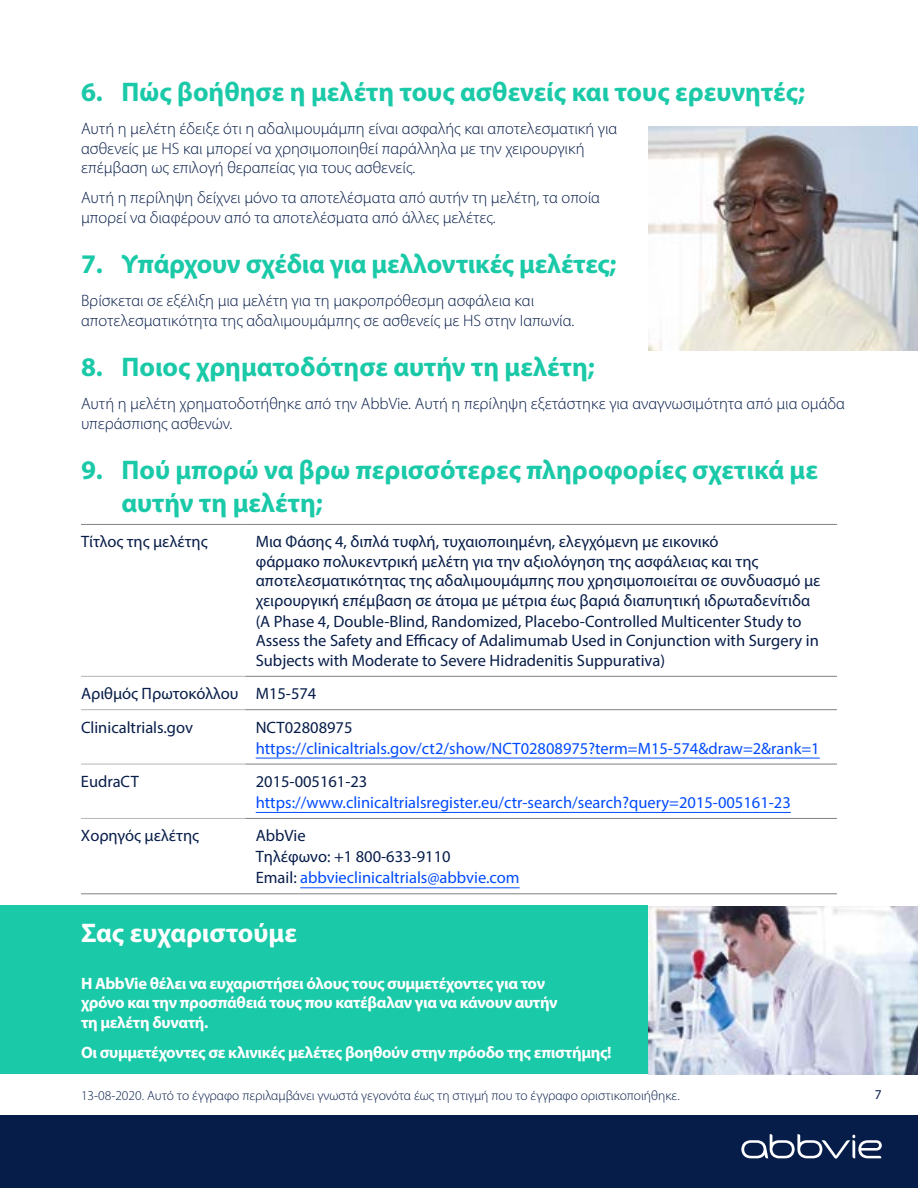
<style>
.page{position:relative;width:918px;height:1188px;background:#fff}
.page>*{position:absolute;margin:0;border:0;box-sizing:border-box;transform-origin:0 0}
.t1{font:700 27px/32.4px "Myriad Pro";color:#1ac9a8}
.t2{font:700 27px "Myriad Pro";color:#fff}
.t3{font:16.5px/19.5px "Myriad Pro";color:#071d49}
.t4{font:300 16.5px/19.5px "Myriad Pro";color:#071d49}
.t5{font:700 16.5px/19.5px "Myriad Pro";letter-spacing:-.02em;color:#fff}
.t6{font:16.5px "Myriad Pro";color:#004bff}
.t7{font:300 13.5px "Myriad Pro";color:#071d49}
.t8{font:13.5px "Myriad Pro";color:#071d49}
.s1{color:#004bff}
</style>
<div class="page">
<img style="left:648px;top:126px;width:270px;height:225px">
<img style="left:648px;top:906px;width:270px;height:168px">
<div style="left:0;top:1115px;width:918px;height:73px;background:#071d49"></div>
<div style="left:0;top:906px;width:648px;height:168px;background:#1ac9a8"></div>
<hr style="left:81px;top:524px;width:164px;height:1px;background:#808285">
<hr style="left:245px;top:524px;width:592px;height:1px;background:#808285">
<hr style="left:81px;top:676px;width:164px;height:1px;background:#b3b4b6">
<hr style="left:245px;top:676px;width:592px;height:1px;background:#808285">
<hr style="left:81px;top:709px;width:164px;height:1px;background:#b3b4b6">
<hr style="left:245px;top:709px;width:592px;height:1px;background:#808285">
<hr style="left:81px;top:764px;width:164px;height:1px;background:#b3b4b6">
<hr style="left:245px;top:764px;width:592px;height:1px;background:#808285">
<hr style="left:81px;top:818px;width:164px;height:1px;background:#b3b4b6">
<hr style="left:81px;top:894px;width:164px;height:1px;background:#808285">
<hr style="left:245px;top:818px;width:592px;height:1px;background:#808285">
<hr style="left:245px;top:894px;width:592px;height:1px;background:#808285">
<hr style="left:256px;top:758px;width:564px;height:1px;background:#004bff">
<hr style="left:256px;top:812px;width:535px;height:1px;background:#004bff">
<hr style="left:300px;top:887px;width:220px;height:1px;background:#004bff">
<svg style="left:741px;top:1134px;width:141px;height:25px"></svg>
<h1 class="t1" style="left:81px;top:75px;width:726px">6. Πώς βοήθησε η μελέτη τους ασθενείς και τους ερευνητές;</h1>
<p class="t4" style="left:81px;top:119px;width:538px">Αυτή η μελέτη έδειξε ότι η αδαλιμουμάμπη είναι ασφαλής και αποτελεσματική για ασθενείς με HS και μπορεί να χρησιμοποιηθεί παράλληλα με την χειρουργική επέμβαση ως επιλογή θεραπείας για τους ασθενείς.</p>
<p class="t4" style="left:81px;top:188px;width:520px">Αυτή η περίληψη δείχνει μόνο τα αποτελέσματα από αυτήν τη μελέτη, τα οποία μπορεί να διαφέρουν από τα αποτελέσματα από άλλες μελέτες.</p>
<h1 class="t1" style="left:81px;top:247px;width:537px">7. Υπάρχουν σχέδια για μελλοντικές μελέτες;</h1>
<p class="t4" style="left:81px;top:291px;width:495px">Βρίσκεται σε εξέλιξη μια μελέτη για τη μακροπρόθεσμη ασφάλεια και αποτελεσματικότητα της αδαλιμουμάμπης σε ασθενείς με HS στην Ιαπωνία.</p>
<h1 class="t1" style="left:81px;top:350px;width:515px">8. Ποιος χρηματοδότησε αυτήν τη μελέτη;</h1>
<p class="t4" style="left:81px;top:394px;width:765px">Αυτή η μελέτη χρηματοδοτήθηκε από την AbbVie. Αυτή η περίληψη εξετάστηκε για αναγνωσιμότητα από μια ομάδα υπεράσπισης ασθενών.</p>
<h1 class="t1" style="left:122px;top:453px;width:698px;text-indent:-40px">9. Πού μπορώ να βρω περισσότερες πληροφορίες σχετικά με αυτήν τη μελέτη;</h1>
<p class="t3" style="left:81px;top:532px;width:128px">Τίτλος της μελέτης</p>
<p class="t3" style="left:256px;top:532px;width:566px">Μια Φάσης 4, διπλά τυφλή, τυχαιοποιημένη, ελεγχόμενη με εικονικό<br>φάρμακο πολυκεντρική μελέτη για την αξιολόγηση της ασφάλειας και της αποτελεσματικότητας της αδαλιμουμάμπης που χρησιμοποιείται σε συνδυασμό με χειρουργική επέμβαση σε άτομα με μέτρια έως βαριά διαπυητική ιδρωταδενίτιδα</p>
<p class="t3" style="left:256px;top:611px;width:565px">(A Phase 4, Double-Blind, Randomized, Placebo-Controlled Multicenter Study to<br>Assess the Safety and Efficacy of Adalimumab Used in Conjunction with Surgery in<br>Subjects with Moderate to Severe Hidradenitis Suppurativa)</p>
<p class="t3" style="left:81px;top:677px;width:237px;line-height:33.5px">Αριθμός Πρωτοκόλλου M15-574<br>Clinicaltrials.gov</p>
<p class="t3" style="left:256px;top:717px;width:98px">NCT02808975</p>
<p class="t6" style="left:256px;top:738px;width:566px">https://clinicaltrials.gov/ct2/show/NCT02808975?term=M15-574&amp;draw=2&amp;rank=1</p>
<p class="t3" style="left:81px;top:771px;width:59px">EudraCT</p>
<p class="t3" style="left:256px;top:771px;width:113px">2015-005161-23</p>
<p class="t6" style="left:256px;top:792px;width:537px">https://www.clinicaltrialsregister.eu/ctr-search/search?query=2015-005161-23</p>
<p class="t3" style="left:81px;top:826px;width:120px">Χορηγός μελέτης</p>
<p class="t3" style="left:256px;top:825px;width:265px;line-height:21px">AbbVie<br>Τηλέφωνο: +1 800-633-9110<br>Email: <span class="s1">abbvieclinicaltrials@abbvie.com</span></p>
<h1 class="t2" style="left:81px;top:916px;width:218px">Σας ευχαριστούμε</h1>
<p class="t5" style="left:81px;top:973px;width:478px">Η AbbVie θέλει να ευχαριστήσει όλους τους συμμετέχοντες για τον χρόνο και την προσπάθειά τους που κατέβαλαν για να κάνουν αυτήν τη μελέτη δυνατή.</p>
<p class="t5" style="left:81px;top:1042px;width:532px">Οι συμμετέχοντες σε κλινικές μελέτες βοηθούν στην πρόοδο της επιστήμης!</p>
<p class="t7" style="left:81px;top:1087px;width:600px">13-08-2020. Αυτό το έγγραφο περιλαμβάνει γνωστά γεγονότα έως τη στιγμή που το έγγραφο οριστικοποιήθηκε.</p>
<p class="t8" style="left:875px;top:1086px;width:8px">7</p>
</div>
